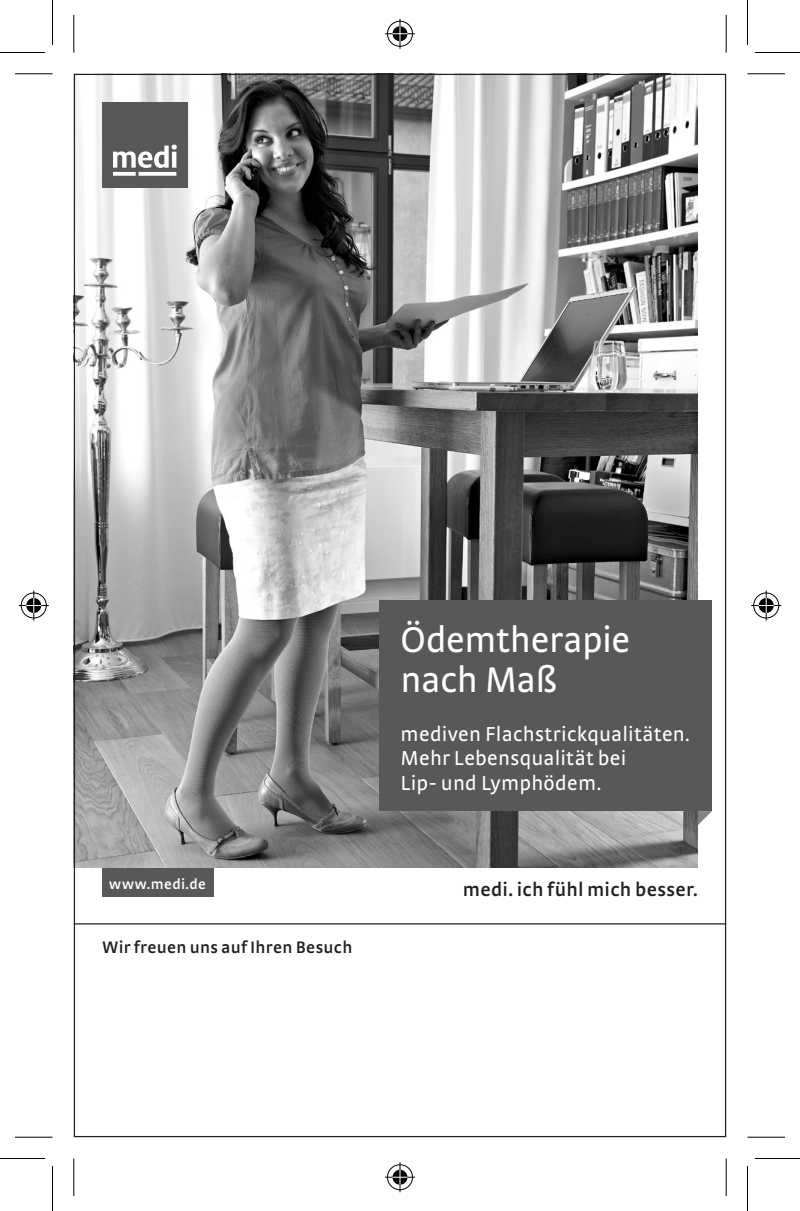
<style>
.page{position:relative;width:800px;height:1211px;background:#fff}
.page>*{position:absolute;margin:0;border:0;box-sizing:border-box;transform-origin:0 0}
.t1{font:37.5px/40.5px "medi Strada Pro";letter-spacing:-.01em;color:#fff}
.t2{font:21.25px/24.2px "medi Strada Pro";letter-spacing:.01em;color:#fff}
.t3{font:600 20px "medi Strada Pro";letter-spacing:.01em;color:#231f20}
.t4{font:600 17.5px "medi Strada Pro";letter-spacing:.015em;color:#231f20}
.t5{font:600 15px "medi Strada Pro";letter-spacing:.025em;color:#fff}
</style>
<div class="page">
<img style="left:76px;top:76px;width:621px;height:791px">
<hr style="left:74px;top:923px;width:652px;height:1px;background:#231f20">
<div style="left:102px;top:102px;width:85px;height:85px;background:#57585a"></div>
<svg style="left:113px;top:144px;width:64px;height:32px"></svg>
<div style="left:102px;top:867px;width:112px;height:29px;background:#57585a"></div>
<svg style="left:697px;top:811px;width:15px;height:14px"></svg>
<div style="left:379px;top:600px;width:333px;height:211px;background:#57585a"></div>
<hr style="left:15px;top:73px;width:37px;height:1px;background:#000">
<hr style="left:747px;top:73px;width:37px;height:1px;background:#000">
<hr style="left:15px;top:1136px;width:37px;height:1px;background:#000">
<hr style="left:747px;top:1136px;width:37px;height:1px;background:#000">
<hr style="left:73px;top:15px;width:1px;height:38px;background:#000">
<hr style="left:73px;top:1158px;width:1px;height:38px;background:#000">
<hr style="left:725px;top:15px;width:1px;height:38px;background:#000">
<hr style="left:725px;top:1158px;width:1px;height:38px;background:#000">
<hr style="left:0;top:52px;width:45px;height:1px;background:#000">
<hr style="left:754px;top:52px;width:45px;height:1px;background:#000">
<hr style="left:0;top:1158px;width:45px;height:1px;background:#000">
<hr style="left:754px;top:1158px;width:45px;height:1px;background:#000">
<hr style="left:52px;top:0;width:1px;height:45px;background:#000">
<hr style="left:52px;top:1166px;width:1px;height:45px;background:#000">
<hr style="left:747px;top:0;width:1px;height:45px;background:#000">
<hr style="left:747px;top:1166px;width:1px;height:45px;background:#000">
<div style="left:386px;top:20px;width:28px;height:28px;border:3px solid #fff;border-radius:50%"></div>
<hr style="left:385px;top:32px;width:30px;height:3px;background:#fff">
<hr style="left:398px;top:19px;width:3px;height:30px;background:#fff">
<div style="left:391px;top:25px;width:18px;height:18px;border:3px solid #fff;border-radius:50%"></div>
<div style="left:387px;top:21px;width:26px;height:26px;border:1px solid #000;border-radius:50%"></div>
<hr style="left:385px;top:33px;width:30px;height:1px;background:#000">
<hr style="left:399px;top:19px;width:1px;height:30px;background:#000">
<svg style="left:392px;top:26px;width:15px;height:15px"></svg>
<div style="left:386px;top:1163px;width:28px;height:28px;border:3px solid #fff;border-radius:50%"></div>
<hr style="left:385px;top:1175px;width:30px;height:3px;background:#fff">
<hr style="left:398px;top:1162px;width:3px;height:30px;background:#fff">
<div style="left:391px;top:1168px;width:18px;height:18px;border:3px solid #fff;border-radius:50%"></div>
<div style="left:387px;top:1164px;width:26px;height:26px;border:1px solid #000;border-radius:50%"></div>
<hr style="left:385px;top:1176px;width:30px;height:1px;background:#000">
<hr style="left:399px;top:1162px;width:1px;height:30px;background:#000">
<svg style="left:392px;top:1169px;width:15px;height:15px"></svg>
<div style="left:20px;top:591px;width:28px;height:28px;border:3px solid #fff;border-radius:50%"></div>
<hr style="left:19px;top:604px;width:30px;height:3px;background:#fff">
<hr style="left:32px;top:590px;width:3px;height:30px;background:#fff">
<div style="left:25px;top:596px;width:18px;height:18px;border:3px solid #fff;border-radius:50%"></div>
<div style="left:21px;top:592px;width:26px;height:26px;border:1px solid #000;border-radius:50%"></div>
<hr style="left:19px;top:605px;width:30px;height:1px;background:#000">
<hr style="left:33px;top:590px;width:1px;height:30px;background:#000">
<svg style="left:26px;top:598px;width:15px;height:15px"></svg>
<div style="left:752px;top:591px;width:28px;height:28px;border:3px solid #fff;border-radius:50%"></div>
<hr style="left:751px;top:604px;width:30px;height:3px;background:#fff">
<hr style="left:764px;top:590px;width:3px;height:30px;background:#fff">
<div style="left:757px;top:596px;width:18px;height:18px;border:3px solid #fff;border-radius:50%"></div>
<div style="left:753px;top:592px;width:26px;height:26px;border:1px solid #000;border-radius:50%"></div>
<hr style="left:751px;top:605px;width:30px;height:1px;background:#000">
<hr style="left:765px;top:590px;width:1px;height:30px;background:#000">
<svg style="left:758px;top:598px;width:15px;height:15px"></svg>
<h1 class="t1" style="left:400px;top:618px;width:231px">Ödemtherapie nach Maß</h1>
<p class="t2" style="left:400px;top:721px;width:291px">mediven Flachstrickqualitäten.<br>Mehr Lebensqualität bei<br>Lip- und Lymphödem.</p>
<p class="t5" style="left:109px;top:874px;width:98px">www.medi.de</p>
<p class="t3" style="left:463px;top:876px;width:236px">medi. ich fühl mich besser.</p>
<p class="t4" style="left:102px;top:935px;width:252px">Wir freuen uns auf Ihren Besuch</p>
</div>
